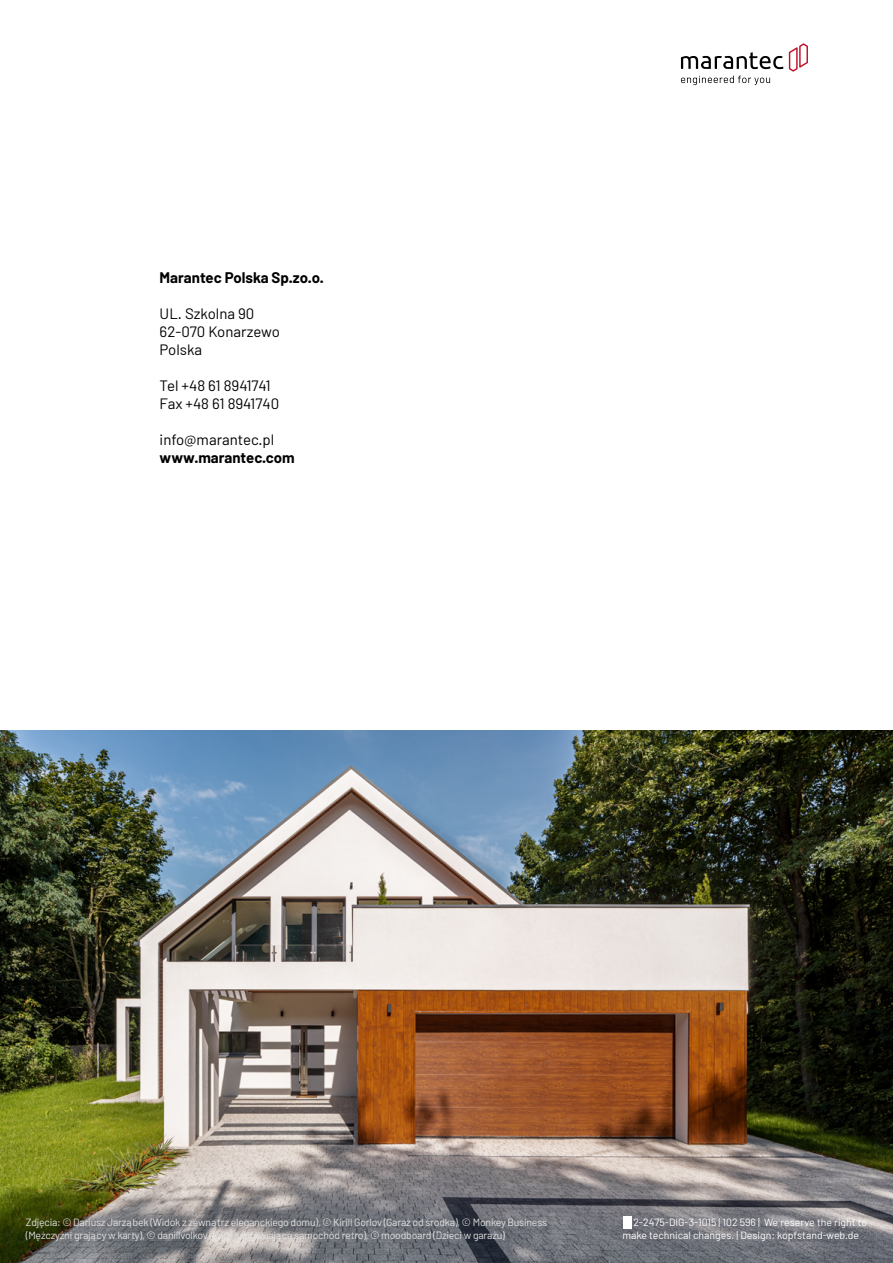
<style>
.page{position:relative;width:893px;height:1263px;background:#fff}
.page>*{position:absolute;margin:0;border:0;box-sizing:border-box;transform-origin:0 0}
.t1{font:15px/18px "Barlow";color:#000}
.t2{font:700 15px "Barlow";color:#000}
.t3{font:10.5px/12.6px "Barlow";letter-spacing:-.02em;color:#e3e3e3}
.t4{font:10.5px/12.6px "Barlow";color:#fff}
</style>
<div class="page">
<img style="left:0;top:730px;width:893px;height:533px">
<svg style="left:681px;top:52px;width:102px;height:17px"></svg>
<svg style="left:789px;top:43px;width:19px;height:29px"></svg>
<svg style="left:681px;top:76px;width:89px;height:9px"></svg>
<svg style="left:623px;top:1217px;width:8px;height:12px"></svg>
<h1 class="t2" style="left:160px;top:268px;width:166px">Marantec Polska Sp.zo.o.</h1>
<h1 class="t1" style="left:160px;top:304px;width:122px">UL. Szkolna 90<br>62-070 Konarzewo<br>Polska</h1>
<h1 class="t1" style="left:160px;top:376px;width:121px">Tel +48 61 8941741<br>Fax +48 61 8941740</h1>
<h1 class="t1" style="left:160px;top:430px;width:116px">info@marantec.pl</h1>
<h1 class="t2" style="left:160px;top:448px;width:137px">www.marantec.com</h1>
<p class="t3" style="left:26px;top:1216px;width:523px">Zdjęcia: © Dariusz Jarząbek (Widok z zewnątrz eleganckiego domu), © Kirill Gorlov (Garaż od środka), © Monkey Business (Mężczyźni grający w karty), © daniilvolkov (Para naprawiająca samochód retro), © moodboard (Dzieci w garażu)</p>
<p class="t4" style="left:622px;top:1216px;width:246px;text-indent:11px">2-2475-DIG-3-1015 | 102 596 | We reserve the right to make technical changes. | Design: kopfstand-web.de</p>
</div>
